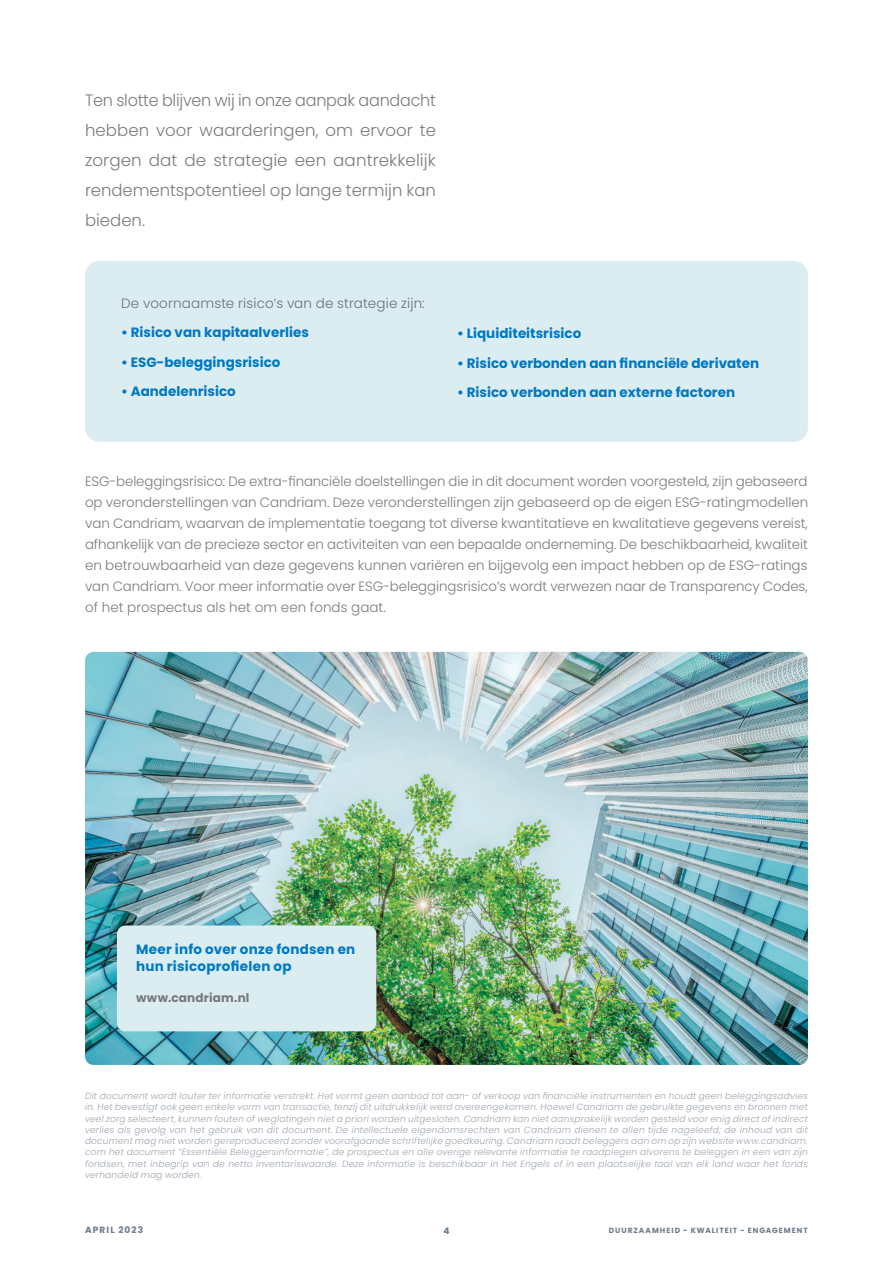
<style>
.page{position:relative;width:893px;height:1263px;background:#fff}
.page>*{position:absolute;margin:0;border:0;box-sizing:border-box;transform-origin:0 0}
.t1{font:300 16.5px/30px "Poppins";color:#7a7c7f;text-align:justify}
.t2{font:300 13.5px/21px "Poppins";color:#7a7c7f;text-align:justify}
.t3{font:700 13.5px "Poppins";color:#0079c2}
.t4{font:700 13.5px/17.2px "Poppins";letter-spacing:.02em;color:#0079c2}
.t5{font:300 13.5px "Poppins";letter-spacing:.01em;color:#65717f}
.t6{font:700 12px "Poppins";letter-spacing:.015em;color:#76787b}
.t7{font:italic 300 9px/11.2px "Poppins";letter-spacing:.025em;color:#9da5b0;text-align:justify}
.t8{font:700 9px "Poppins";letter-spacing:.125em;color:#6a7b8b}
.t9{font:700 7.5px "Poppins";letter-spacing:.13em;color:#6a7b8b}
</style>
<div class="page">
<img style="left:85px;top:652px;width:723px;height:413px">
<div style="left:85px;top:261px;width:723px;height:181px;background:#dcedf2;border-radius:14px"></div>
<div style="left:117px;top:925px;width:259px;height:106px;background:#dcedf2;border-radius:9px"></div>
<h1 class="t1" style="left:85px;top:85px;width:353px">Ten slotte blijven wij in onze aanpak aandacht hebben voor waarderingen, om ervoor te zorgen dat de strategie een aantrekkelijk rendementspotentieel op lange termijn kan bieden.</h1>
<h2 class="t5" style="left:121px;top:293px;width:305px">De voornaamste risico’s van de strategie zijn:</h2>
<h2 class="t3" style="left:121px;top:323px;width:189px">• Risico van kapitaalverlies</h2>
<h2 class="t3" style="left:121px;top:352px;width:161px">• ESG-beleggingsrisico</h2>
<h2 class="t3" style="left:121px;top:382px;width:116px">• Aandelenrisico</h2>
<h2 class="t3" style="left:457px;top:324px;width:126px">• Liquiditeitsrisico</h2>
<h2 class="t3" style="left:457px;top:353px;width:304px">• Risico verbonden aan financiële derivaten</h2>
<h2 class="t3" style="left:457px;top:383px;width:280px">• Risico verbonden aan externe factoren</h2>
<p class="t2" style="left:85px;top:471px;width:725px">ESG-beleggingsrisico: De extra-financiële doelstellingen die in dit document worden voorgesteld, zijn gebaseerd op veronderstellingen van Candriam. Deze veronderstellingen zijn gebaseerd op de eigen ESG-ratingmodellen van Candriam, waarvan de implementatie toegang tot diverse kwantitatieve en kwalitatieve gegevens vereist, afhankelijk van de precieze sector en activiteiten van een bepaalde onderneming. De beschikbaarheid, kwaliteit en betrouwbaarheid van deze gegevens kunnen variëren en bijgevolg een impact hebben op de ESG-ratings van Candriam. Voor meer informatie over ESG-beleggingsrisico’s wordt verwezen naar de Transparency Codes, of het prospectus als het om een fonds gaat.</p>
<h2 class="t4" style="left:136px;top:941px;width:221px">Meer info over onze fondsen en hun risicoprofielen op</h2>
<h3 class="t6" style="left:136px;top:989px;width:115px">www.candriam.nl</h3>
<p class="t7" style="left:85px;top:1090px;width:724px">Dit document wordt louter ter informatie verstrekt. Het vormt geen aanbod tot aan- of verkoop van financiële instrumenten en houdt geen beleggingsadvies in. Het bevestigt ook geen enkele vorm van transactie, tenzij dit uitdrukkelijk werd overeengekomen. Hoewel Candriam de gebruikte gegevens en bronnen met veel zorg selecteert, kunnen fouten of weglatingen niet a priori worden uitgesloten. Candriam kan niet aansprakelijk worden gesteld voor enig direct of indirect verlies als gevolg van het gebruik van dit document. De intellectuele eigendomsrechten van Candriam dienen te allen tijde nageleefd; de inhoud van dit document mag niet worden gereproduceerd zonder voorafgaande schriftelijke goedkeuring. Candriam raadt beleggers aan om op zijn website www.candriam. com het document “Essentiële Beleggersinformatie”, de prospectus en alle overige relevante informatie te raadplegen alvorens te beleggen in een van zijn fondsen, met inbegrip van de netto inventariswaarde. Deze informatie is beschikbaar in het Engels of in een plaatselijke taal van elk land waar het fonds verhandeld mag worden.</p>
<p class="t8" style="left:85px;top:1223px;width:60px">APRIL 2023</p>
<p class="t8" style="left:443px;top:1224px;width:8px">4</p>
<p class="t9" style="left:609px;top:1225px;width:201px">DUURZAAMHEID - KWALITEIT - ENGAGEMENT</p>
</div>
